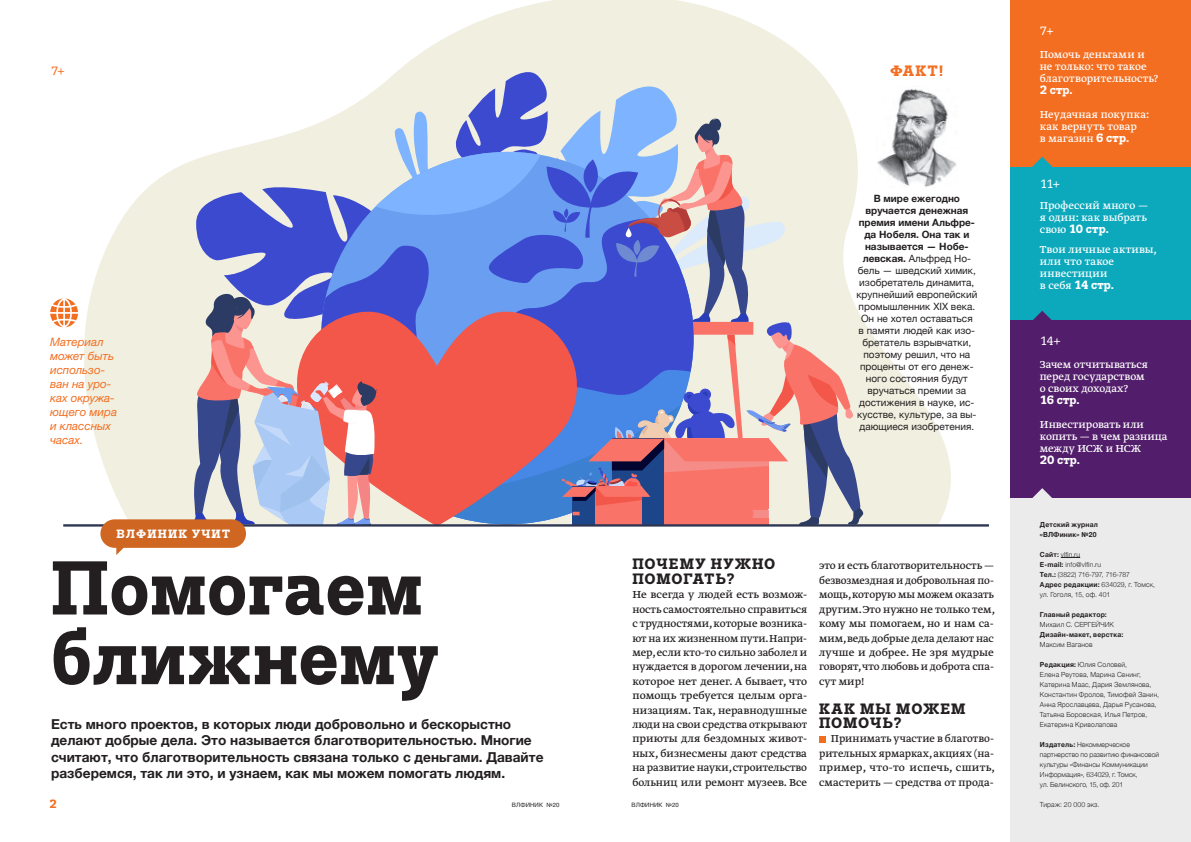
<style>
.page{position:relative;width:1191px;height:842px;background:#fff}
.page>*{position:absolute;margin:0;border:0;box-sizing:border-box;transform-origin:0 0}
.nhbdbf_pfu{font:700 75.9px/69.6px "Trivia Slab";letter-spacing:.01em;color:#231f20}
.ПОдзаг{font:700 15px/14.4px "Trivia Slab";letter-spacing:.055em;color:#231f20}
.ПОдзаг-2{font:700 15px "Trivia Slab";color:#f36e21}
.t1{font:700 13.6px/16.4px "Helvetica Neue";color:#231f20}
.osnovnoy{font:12px/14.4px "Greta Text Pro";color:#231f20;text-align:justify}
.t2{font:12px/12px "Greta Text Pro";letter-spacing:.005em;color:#fff}
.t3{font:700 12px "Trivia Slab";letter-spacing:.1em;color:#fff}
.t4{font:12px "Trivia Slab";color:#fff}
.t5{font:12px "Trivia Slab";color:#f36e21}
.t6{font:700 12px "Trivia Slab";color:#f36e21}
.t7{font:italic 11.6px/14px "Helvetica Neue";color:#f36e21}
.t8{font:10px/12px "Helvetica Neue";color:#231f20;text-align:center}
.DOP_Helvetica_light{font:300 7px/10px "Helvetica Neue";letter-spacing:.015em;color:#231f20}
.DOP_Helvetica_light-2{font:700 7px/10px "Helvetica Neue";letter-spacing:.025em;color:#231f20}
.DOP_Helvetica_light-3{font:300 7px "Helvetica Neue";letter-spacing:-.015em;color:#231f20}
.t9{font:6px "Helvetica Neue";letter-spacing:.015em;color:#231f20}
.s1{font-weight:700}
.s2{font-family:"Trivia Slab";font-weight:700}
</style>
<div class="page">
<div style="left:1010px;top:0;width:181px;height:842px;background:#ebebeb"></div>
<div style="left:1010px;top:0;width:181px;height:211px;background:#f36e21"></div>
<div style="left:1010px;top:167px;width:181px;height:211px;background:#0ca9bc"></div>
<div style="left:1010px;top:320px;width:181px;height:177px;background:#521d6a"></div>
<svg style="left:1033px;top:311px;width:19px;height:9px"></svg>
<svg style="left:1032px;top:488px;width:20px;height:10px"></svg>
<svg style="left:1032px;top:157px;width:20px;height:10px"></svg>
<svg style="left:1060px;top:557px;width:20px;height:1px"></svg>
<svg style="left:406px;top:0;width:406px;height:64px;fill:#f1efe0"></svg>
<div style="left:100px;top:519px;width:146px;height:29px;background:#cf6621;border-radius:14px"></div>
<svg style="left:116px;top:547px;width:11px;height:8px"></svg>
<svg style="left:50px;top:64px;width:939px;height:463px"></svg>
<svg style="left:819px;top:736px;width:6px;height:6px"></svg>
<img style="left:876px;top:86px;width:81px;height:101px">
<p class="t5" style="left:51px;top:65px;width:15px">7+</p>
<p class="t7" style="left:50px;top:336px;width:68px">Материал может быть использо&shy;ван на уро&shy;ках окружа&shy;ющего мира и классных часах.</p>
<p class="t3" style="left:116px;top:527px;width:115px">ВЛФИНИК УЧИТ</p>
<p class="nhbdbf_pfu" style="left:51px;top:555px;width:388px">Помогаем ближнему</p>
<p class="t1" style="left:51px;top:716px;width:494px">Есть много проектов, в которых люди добровольно и бескорыстно делают добрые дела. Это называется благотворительностью. Многие считают, что благотворительность связана только с деньгами. Давайте разберемся, так ли это, и узнаем, как мы можем помогать людям.</p>
<p class="ПОдзаг-2" style="left:890px;top:63px;width:55px">ФАКТ!</p>
<p class="t8" style="left:856px;top:193px;width:122px"><span class="s1">В мире ежегодно вручается денежная премия имени Альфре&shy;да Нобеля. Она так и называется — Нобе&shy;левская.</span> Альфред Но&shy;бель — шведский химик, изобретатель динамита, крупнейший европейский промышленник XIX века.<br>Он не хотел оставаться<br>в памяти людей как изо&shy;бретатель взрывчатки, поэтому решил, что на проценты от его денеж&shy;ного состояния будут вручаться премии за достижения в науке, ис&shy;кусстве, культуре, за вы&shy;дающиеся изобретения.</p>
<p class="ПОдзаг" style="left:632px;top:557px;width:145px">ПОЧЕМУ НУЖНО<br>ПОМОГАТЬ?</p>
<p class="osnovnoy" style="left:632px;top:588px;width:176px">Не всегда у людей есть возмож&shy;ность самостоятельно справиться с трудностями, которые возника&shy;ют на их жизненном пути.Напри&shy;мер, если кто-то сильно заболел и нуждается в дорогом лечении, на которое нет денег. А бывает, что помощь требуется целым орга&shy;низациям. Так, неравнодушные люди на свои средства открывают приюты для бездомных живот&shy;ных, бизнесмены дают средства на развитие науки,строительство больниц или ремонт музеев. Все</p>
<p class="osnovnoy" style="left:819px;top:559px;width:177px">это и есть благотворительность — безвозмездная и добровольная по&shy;мощь,которую мы можем оказать другим. Это нужно не только тем, кому мы помогаем, но и нам са&shy;мим,ведь добрые дела делают нас лучше и добрее. Не зря мудрые говорят,что любовь и доброта спа&shy;сут мир!</p>
<p class="ПОдзаг" style="left:819px;top:701px;width:148px">КАК МЫ МОЖЕМ<br>ПОМОЧЬ?</p>
<p class="osnovnoy" style="left:819px;top:732px;width:177px;text-indent:12px">Принимать участие в благотво&shy;рительных ярмарках, акциях (на&shy;пример, что-то испечь, сшить, смастерить — средства от прода-</p>
<p class="t4" style="left:1039px;top:24px;width:15px">7+</p>
<p class="t2" style="left:1039px;top:49px;width:120px">Помочь деньгами и не только: что такое благотворительность?<br><span class="s2">2 стр.</span></p>
<p class="t2" style="left:1039px;top:108px;width:111px">Неудачная покупка: как вернуть товар<br>в магазин <span class="s2">6 стр.</span></p>
<p class="t4" style="left:1039px;top:178px;width:22px">11+</p>
<p class="t2" style="left:1039px;top:200px;width:110px;text-align:justify">Профессий много — я один: как выбрать свою <span class="s2">10 стр.</span></p>
<p class="t2" style="left:1039px;top:244px;width:119px">Твои личные активы, или что такое инвестиции<br>в себя <span class="s2">14 стр.</span></p>
<p class="t4" style="left:1039px;top:335px;width:23px">14+</p>
<p class="t2" style="left:1039px;top:359px;width:110px">Зачем отчитываться перед государством о своих доходах?<br><span class="s2">16 стр.</span></p>
<p class="t2" style="left:1039px;top:419px;width:129px">Инвестировать или копить — в чем разница между ИСЖ и НСЖ<br><span class="s2">20 стр.</span></p>
<p class="DOP_Helvetica_light-2" style="left:1040px;top:519px;width:59px">Детский журнал «ВЛФиник» №20</p>
<p class="DOP_Helvetica_light" style="left:1040px;top:549px;width:42px"><span class="s1">Сайт:</span> vlfin.ru</p>
<p class="DOP_Helvetica_light" style="left:1040px;top:559px;width:63px"><span class="s1">E-mail:</span> info@vlfin.ru</p>
<p class="DOP_Helvetica_light-3" style="left:1040px;top:569px;width:91px"><span class="s1">Тел.:</span> (3822) 716-797, 716-787</p>
<p class="DOP_Helvetica_light" style="left:1040px;top:579px;width:117px"><span class="s1">Адрес редакции:</span> 634029, г. Томск, ул. Гоголя, 15, оф. 401</p>
<p class="DOP_Helvetica_light" style="left:1040px;top:609px;width:76px"><span class="s1">Главный редактор:<br></span>Михаил С. СЕРГЕЙЧИК</p>
<p class="DOP_Helvetica_light-2" style="left:1040px;top:629px;width:85px">Дизайн-макет, верстка:</p>
<p class="DOP_Helvetica_light" style="left:1040px;top:639px;width:54px">Максим Ваганов</p>
<p class="DOP_Helvetica_light" style="left:1040px;top:659px;width:113px"><span class="s1">Редакция:</span> Юлия Соловей,<br>Елена Реутова, Марина Сенинг,<br>Катерина Маас, Дария Землянова,</p>
<p class="DOP_Helvetica_light" style="left:1040px;top:689px;width:121px">Константин Фролов, Тимофей Занин,</p>
<p class="DOP_Helvetica_light" style="left:1040px;top:699px;width:118px">Анна Ярославцева, Дарья Русанова,</p>
<p class="DOP_Helvetica_light" style="left:1040px;top:709px;width:109px">Татьяна Боровская, Илья Петров,</p>
<p class="DOP_Helvetica_light" style="left:1040px;top:719px;width:79px">Екатерина Криволапова</p>
<p class="DOP_Helvetica_light" style="left:1040px;top:739px;width:121px"><span class="s1">Издатель:</span> Некоммерческое партнерство по развитию финансовой культуры «Финансы Коммуникации<br>Информация», 634029, г. Томск,<br>ул. Белинского, 15, оф. 201</p>
<p class="t6" style="left:50px;top:797px;width:9px">2</p>
<p class="DOP_Helvetica_light" style="left:1040px;top:799px;width:61px">Тираж: 20 000 экз.</p>
<p class="t9" style="left:512px;top:801px;width:49px">ВЛФИНИК №20</p>
<p class="t9" style="left:631px;top:801px;width:49px">ВЛФИНИК №20</p>
</div>
